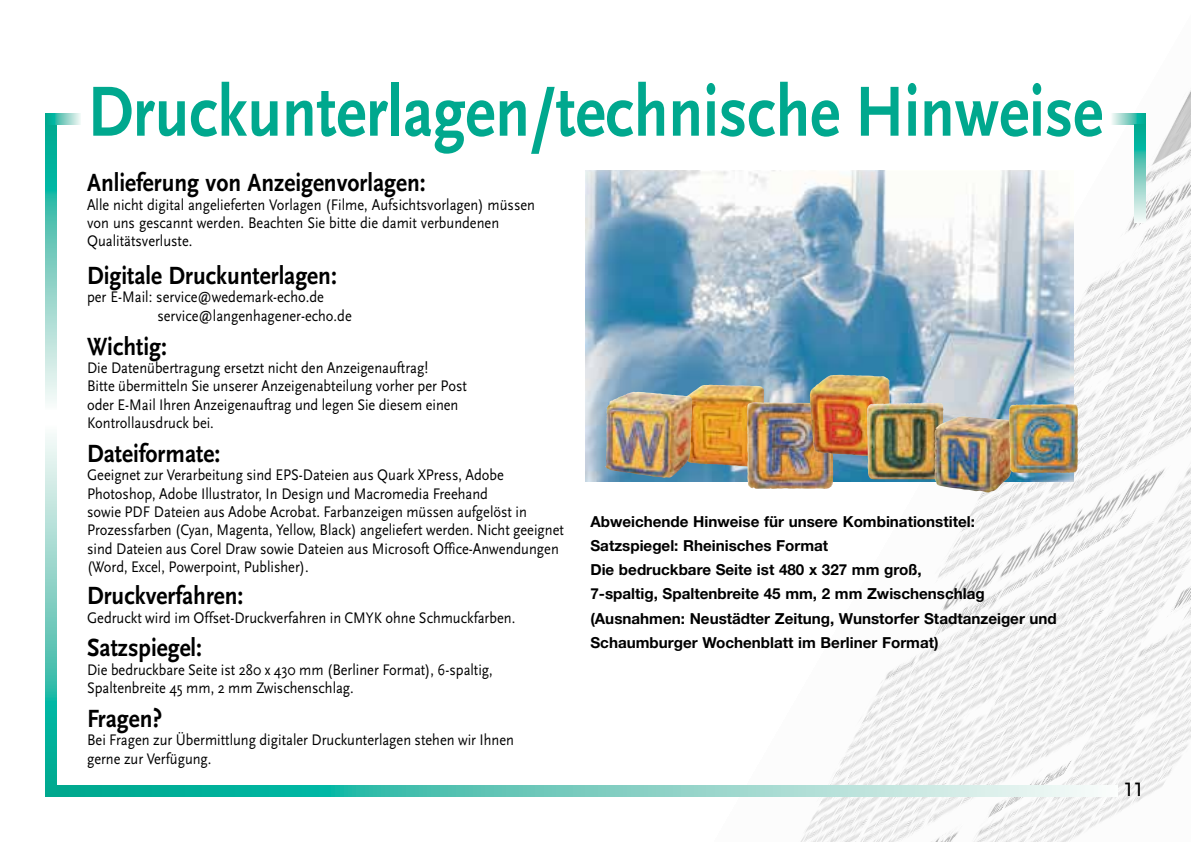
<style>
.page{position:relative;width:1191px;height:842px;background:#fff}
.page>*{position:absolute;margin:0;border:0;box-sizing:border-box;transform-origin:0 0}
.t1{font:700 74px "Scala Sans Pro";color:#00a88e;scale:.86 1}
.t2{font:28px "Scala Sans Pro";color:#000;scale:.9 1}
.t3{font:700 26px "Scala Sans Pro";color:#000;scale:.9 1}
.t4{font:16px/18.4px "Scala Sans Pro";color:#000;scale:.9 1}
.t5{font:700 15.2px/24px "Helvetica Neue LT Std";color:#000}
</style>
<div class="page">
<img style="left:800px;top:90px;width:391px;height:752px">
<svg style="left:45px;top:434px;width:12px;height:363px;background:#6eccbf"></svg>
<svg style="left:45px;top:125px;width:12px;height:278px;background:#72cec0"></svg>
<svg style="left:45px;top:113px;width:36px;height:12px"></svg>
<svg style="left:1110px;top:113px;width:35px;height:12px"></svg>
<svg style="left:1134px;top:125px;width:11px;height:98px"></svg>
<svg style="left:57px;top:785px;width:1060px;height:12px;background:#71cdc0"></svg>
<img style="left:585px;top:170px;width:488px;height:312px">
<img style="left:684px;top:385px;width:80px;height:81px">
<img style="left:746px;top:402px;width:87px;height:87px">
<img style="left:809px;top:375px;width:81px;height:81px">
<img style="left:866px;top:403px;width:77px;height:76px">
<img style="left:934px;top:416px;width:78px;height:77px">
<img style="left:1008px;top:404px;width:70px;height:69px">
<img style="left:605px;top:392px;width:87px;height:86px">
<h1 class="t1" style="left:88px;top:68px;width:1181px">Druckunterlagen/technische Hinweise</h1>
<h3 class="t3" style="left:87px;top:167px;width:378px">Anlieferung von Anzeigenvorlagen:</h3>
<p class="t4" style="left:87px;top:195px;width:499px">Alle nicht digital angelieferten Vorlagen (Filme, Aufsichtsvorlagen) müssen von uns gescannt werden. Beachten Sie bitte die damit verbundenen<br>Qualitätsverluste.</p>
<h3 class="t3" style="left:87px;top:260px;width:279px">Digitale Druckunterlagen:</h3>
<p class="t4" style="left:157px;top:288px;width:217px;text-indent:-70px">per E-Mail: service@wedemark-echo.de service@langenhagener-echo.de</p>
<h3 class="t3" style="left:87px;top:331px;width:90px">Wichtig:</h3>
<p class="t4" style="left:87px;top:358px;width:423px">Die Datenübertragung ersetzt nicht den Anzeigenauftrag!<br>Bitte übermitteln Sie unserer Anzeigenabteilung vorher per Post oder E-Mail Ihren Anzeigenauftrag und legen Sie diesem einen Kontrollausdruck bei.</p>
<h3 class="t3" style="left:87px;top:438px;width:149px">Dateiformate:</h3>
<p class="t4" style="left:87px;top:466px;width:531px">Geeignet zur Verarbeitung sind EPS-Dateien aus Quark XPress, Adobe Photoshop, Adobe Illustrator, In Design und Macromedia Freehand<br>sowie PDF Dateien aus Adobe Acrobat. Farbanzeigen müssen aufgelöst in Prozessfarben (Cyan, Magenta, Yellow, Black) angeliefert werden. Nicht geeignet sind Dateien aus Corel Draw sowie Dateien aus Microsoft Office-Anwendungen (Word, Excel, Powerpoint, Publisher).</p>
<h3 class="t3" style="left:87px;top:580px;width:175px">Druckverfahren:</h3>
<p class="t4" style="left:87px;top:608px;width:477px">Gedruckt wird im Offset-Druckverfahren in CMYK ohne Schmuckfarben.</p>
<h3 class="t3" style="left:87px;top:633px;width:129px">Satzspiegel:</h3>
<p class="t4" style="left:87px;top:660px;width:452px">Die bedruckbare Seite ist 280 x 430 mm (Berliner Format), 6-spaltig,<br>Spaltenbreite 45 mm, 2 mm Zwischenschlag.</p>
<h3 class="t3" style="left:87px;top:703px;width:85px">Fragen?</h3>
<p class="t4" style="left:87px;top:731px;width:476px">Bei Fragen zur Übermittlung digitaler Druckunterlagen stehen wir Ihnen gerne zur Verfügung.</p>
<p class="t5" style="left:590px;top:510px;width:468px">Abweichende Hinweise für unsere Kombinationstitel:<br>Satzspiegel: Rheinisches Format<br>Die bedruckbare Seite ist 480 x 327 mm groß,<br>7-spaltig, Spaltenbreite 45 mm, 2 mm Zwischenschlag (Ausnahmen: Neustädter Zeitung, Wunstorfer Stadtanzeiger und Schaumburger Wochenblatt im Berliner Format)</p>
<h2 class="t2" style="left:1124px;top:771px;width:23px">11</h2>
</div>
